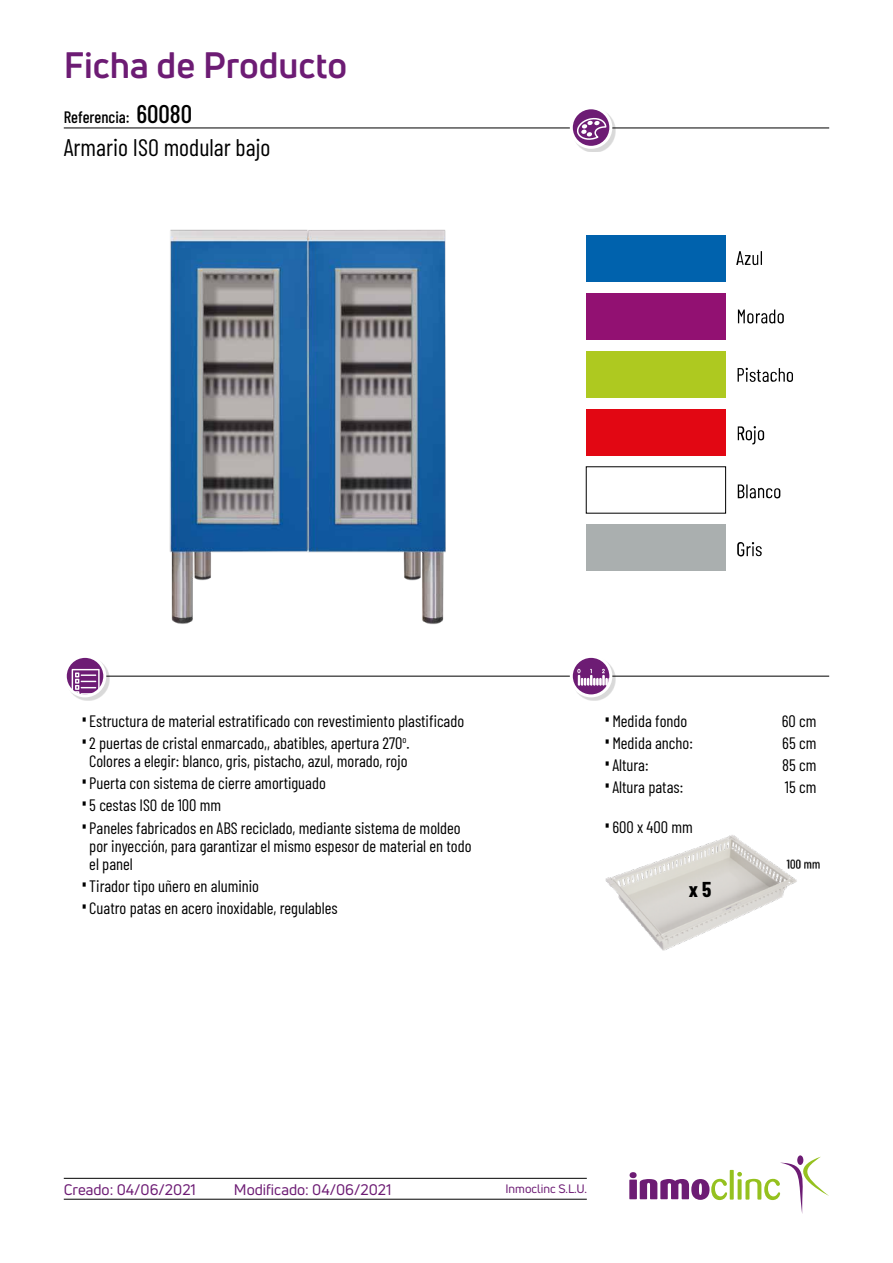
<style>
.page{position:relative;width:893px;height:1263px;background:#fff}
.page>*{position:absolute;margin:0;border:0;box-sizing:border-box;transform-origin:0 0}
.t1{font:700 36px "Uni Neue";color:#6d1c74}
.t2{font:24px "Barlow Condensed";color:#000}
.t3{font:700 21px "Barlow Condensed";color:#000}
.t4{font:16.5px/18px "Barlow Condensed";color:#000;text-align:center}
.t5{font:500 16.5px "Barlow Condensed";color:#000}
.t6{font:15px "Uni Neue";color:#6d1c74}
.t7{font:12px "Uni Neue";color:#6d1c74}
.s1{font-size:25.5px}
.s2{font-family:"Akzidenz Grotesk BQ";font-weight:300;font-stretch:condensed;font-size:21px}
</style>
<div class="page">
<img style="left:169px;top:229px;width:277px;height:396px">
<hr style="left:64px;top:128px;width:765px;height:1px;background:#000">
<hr style="left:85px;top:676px;width:744px;height:1px;background:#000">
<hr style="left:64px;top:1199px;width:523px;height:1px;background:#000">
<hr style="left:64px;top:1178px;width:523px;height:1px;background:#000">
<div style="left:573px;top:109px;width:42px;height:43px;background:#000;opacity:.15"></div>
<svg style="left:571px;top:108px;width:40px;height:39px"></svg>
<svg style="left:576px;top:109px;width:31px;height:31px"></svg>
<div style="left:570px;top:106px;width:42px;height:43px;border:3px solid #fff;border-radius:50%"></div>
<div style="left:67px;top:658px;width:42px;height:42px;background:#000;opacity:.15"></div>
<svg style="left:65px;top:656px;width:40px;height:40px"></svg>
<svg style="left:72px;top:669px;width:28px;height:27px"></svg>
<div style="left:64px;top:655px;width:42px;height:42px;border:3px solid #fff;border-radius:50%"></div>
<div style="left:573px;top:658px;width:42px;height:42px;background:#000;opacity:.15"></div>
<svg style="left:571px;top:656px;width:40px;height:40px"></svg>
<svg style="left:577px;top:669px;width:34px;height:16px"></svg>
<div style="left:570px;top:655px;width:42px;height:42px;border:3px solid #fff;border-radius:50%"></div>
<svg style="left:629px;top:1172px;width:98px;height:28px"></svg>
<svg style="left:730px;top:1170px;width:4px;height:29px"></svg>
<svg style="left:737px;top:1157px;width:92px;height:57px"></svg>
<img style="left:605px;top:835px;width:215px;height:116px">
<div style="left:586px;top:235px;width:140px;height:47px;background:#0062ad"></div>
<div style="left:586px;top:293px;width:140px;height:46px;background:#921172"></div>
<div style="left:586px;top:351px;width:140px;height:46px;background:#aec920"></div>
<div style="left:586px;top:409px;width:140px;height:46px;background:#e20713"></div>
<svg style="left:736px;top:251px;width:26px;height:14px"></svg>
<svg style="left:738px;top:309px;width:46px;height:14px"></svg>
<svg style="left:738px;top:368px;width:55px;height:14px"></svg>
<svg style="left:738px;top:426px;width:26px;height:18px"></svg>
<svg style="left:738px;top:484px;width:42px;height:14px"></svg>
<div style="left:586px;top:525px;width:140px;height:46px;background:#aaafaf"></div>
<svg style="left:737px;top:542px;width:25px;height:14px"></svg>
<h1 class="t1" style="left:64px;top:43px;width:285px">Ficha de Producto</h1>
<p class="t5" style="left:64px;top:106px;width:130px">Referencia: <span class="s1">60080</span></p>
<h2 class="t2" style="left:64px;top:130px;width:208px">Armario ISO modular bajo</h2>
<p class="t4" style="left:81px;top:710px;width:385px"><span class="s2">•</span>Estructura de material estratificado con revestimiento plastificado</p>
<p class="t4" style="left:81px;top:733px;width:330px"><span class="s2">•</span>2 puertas de cristal enmarcado,, abatibles, apertura 270<sup>o</sup>.<br>Colores a elegir: blanco, gris, pistacho, azul, morado, rojo</p>
<p class="t4" style="left:81px;top:773px;width:247px"><span class="s2">•</span>Puerta con sistema de cierre amortiguado</p>
<p class="t4" style="left:81px;top:795px;width:142px"><span class="s2">•</span>5 cestas ISO de 100 mm</p>
<p class="t4" style="left:89px;top:817px;width:384px;text-align:left;text-indent:-9px"><span class="s2">•</span>Paneles fabricados en ABS reciclado, mediante sistema de moldeo por inyección, para garantizar el mismo espesor de material en todo el panel</p>
<p class="t4" style="left:81px;top:876px;width:180px"><span class="s2">•</span>Tirador tipo uñero en aluminio</p>
<p class="t4" style="left:81px;top:898px;width:258px"><span class="s2">•</span>Cuatro patas en acero inoxidable, regulables</p>
<p class="t4" style="left:604px;top:710px;width:85px"><span class="s2">•</span>Medida fondo</p>
<p class="t4" style="left:782px;top:710px;width:36px">60 cm</p>
<p class="t4" style="left:604px;top:733px;width:91px"><span class="s2">•</span>Medida ancho:</p>
<p class="t4" style="left:782px;top:733px;width:36px">65 cm</p>
<p class="t4" style="left:604px;top:755px;width:46px"><span class="s2">•</span>Altura:</p>
<p class="t4" style="left:782px;top:755px;width:36px">85 cm</p>
<p class="t4" style="left:604px;top:777px;width:81px"><span class="s2">•</span>Altura patas:</p>
<p class="t4" style="left:785px;top:777px;width:33px">15 cm</p>
<p class="t4" style="left:604px;top:817px;width:90px"><span class="s2">•</span>600 x 400 mm</p>
<p class="t3" style="left:689px;top:875px;width:24px">x 5</p>
<p class="t6" style="left:64px;top:1180px;width:134px">Creado: 04/06/2021</p>
<p class="t6" style="left:234px;top:1180px;width:159px">Modificado: 04/06/2021</p>
<p class="t7" style="left:505px;top:1182px;width:83px">Inmoclinc S.L.U.</p>
</div>
